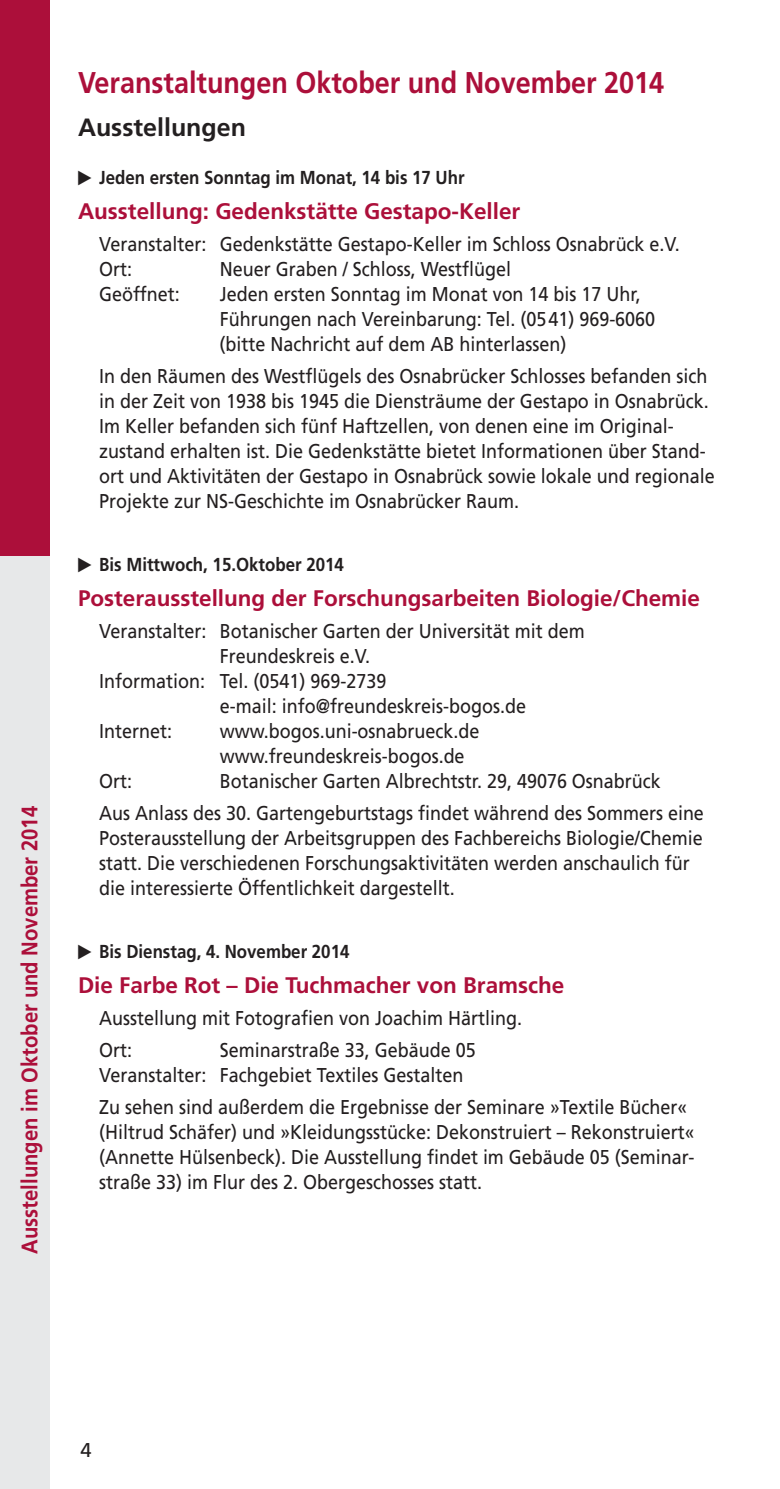
<style>
.page{position:relative;width:780px;height:1489px;background:#fff}
.page>*{position:absolute;margin:0;border:0;box-sizing:border-box;transform-origin:0 0}
.t1{font:700 30px "Frutiger";color:#ac0f3a;scale:.9 1}
.t2{font:700 25px "Frutiger";color:#231f20}
.t3{font:700 22.5px "Frutiger";color:#ac0f3a}
.t4{font:700 22.5px "Frutiger";color:#ac0f3a;scale:.9 1}
.t5{font:20px/25px "Frutiger";color:#231f20;scale:.9 1}
.t6{font:20px "Frutiger";color:#231f20}
.t7{font:700 18.75px "Frutiger";color:#231f20;scale:.9 1}
</style>
<div class="page">
<div style="left:0;top:0;width:50px;height:567px;background:#ac0f3a"></div>
<div style="left:0;top:556px;width:50px;height:932px;background:#e7e8e9"></div>
<p class="t4" style="left:21px;top:1253px;width:498px;rotate:-90deg">Ausstellungen im Oktober und November 2014</p>
<h1 class="t1" style="left:78px;top:71px;width:652px">Veranstaltungen Oktober und November 2014</h1>
<p class="t2" style="left:78px;top:117px;width:169px">Ausstellungen</p>
<p class="t7" style="left:99px;top:170px;width:407px">Jeden ersten Sonntag im Monat, 14 bis 17 Uhr</p>
<p class="t3" style="left:78px;top:202px;width:443px">Ausstellung: Gedenkstätte Gestapo-Keller</p>
<p class="t5" style="left:99px;top:233px;width:646px">Veranstalter: Gedenkstätte Gestapo-Keller im Schloss Osnabrück e.V.<br>Ort:</p>
<p class="t5" style="left:220px;top:258px;width:325px">Neuer Graben / Schloss, Westflügel</p>
<p class="t5" style="left:99px;top:283px;width:91px">Geöffnet:</p>
<p class="t5" style="left:220px;top:283px;width:485px">Jeden ersten Sonntag im Monat von 14 bis 17 Uhr,<br>Führungen nach Vereinbarung: Tel. (0541) 969-6060 (bitte Nachricht auf dem AB hinterlassen)</p>
<p class="t5" style="left:99px;top:365px;width:685px">In den Räumen des Westflügels des Osnabrücker Schlosses befanden sich in der Zeit von 1938 bis 1945 die Diensträume der Gestapo in Osnabrück.<br>Im Keller befanden sich fünf Haftzellen, von denen eine im Original&shy;zustand erhalten ist. Die Gedenkstätte bietet Informationen über Stand&shy;ort und Aktivitäten der Gestapo in Osnabrück sowie lokale und regionale Projekte zur NS-Geschichte im Osnabrücker Raum.</p>
<p class="t7" style="left:99px;top:557px;width:273px">Bis Mittwoch, 15.Oktober 2014</p>
<p class="t3" style="left:78px;top:589px;width:623px">Posterausstellung der Forschungsarbeiten Biologie/Chemie</p>
<p class="t5" style="left:99px;top:620px;width:541px">Veranstalter: Botanischer Garten der Universität mit dem</p>
<p class="t5" style="left:220px;top:645px;width:168px">Freundeskreis e.V.</p>
<p class="t5" style="left:99px;top:670px;width:320px">Information: Tel. (0541) 969-2739</p>
<p class="t5" style="left:220px;top:695px;width:342px">e-mail: info@freundeskreis-bogos.de</p>
<p class="t5" style="left:99px;top:720px;width:83px">Internet:</p>
<p class="t5" style="left:220px;top:720px;width:290px">www.bogos.uni-osnabrueck.de www.freundeskreis-bogos.de</p>
<p class="t5" style="left:99px;top:770px;width:38px">Ort:</p>
<p class="t5" style="left:99px;top:766px;width:673px;line-height:32px;text-indent:120px">Botanischer Garten Albrechtstr. 29, 49076 Osnabrück<br>Aus Anlass des 30. Gartengeburtstags findet während des Sommers eine</p>
<p class="t5" style="left:99px;top:827px;width:672px">Posterausstellung der Arbeitsgruppen des Fachbereichs Biologie/Chemie statt. Die verschiedenen Forschungsaktivitäten werden anschaulich für die interessierte Öffentlichkeit dargestellt.</p>
<p class="t7" style="left:99px;top:944px;width:279px">Bis Dienstag, 4. November 2014</p>
<p class="t3" style="left:78px;top:975px;width:488px">Die Farbe Rot – Die Tuchmacher von Bramsche</p>
<p class="t5" style="left:99px;top:1003px;width:471px;line-height:32px">Ausstellung mit Fotografien von Joachim Härtling.<br>Ort:</p>
<p class="t5" style="left:99px;top:1038px;width:420px;text-indent:120px">Seminarstraße 33, Gebäude 05<br>Veranstalter: Fachgebiet Textiles Gestalten</p>
<p class="t5" style="left:99px;top:1096px;width:663px">Zu sehen sind außerdem die Ergebnisse der Seminare »Textile Bücher« (Hiltrud Schäfer) und »Kleidungsstücke: Dekonstruiert – Rekonstruiert« (Annette Hülsenbeck). Die Ausstellung findet im Gebäude 05 (Seminar&shy;straße 33) im Flur des 2. Obergeschosses statt.</p>
<p class="t6" style="left:80px;top:1441px;width:13px">4</p>
</div>
